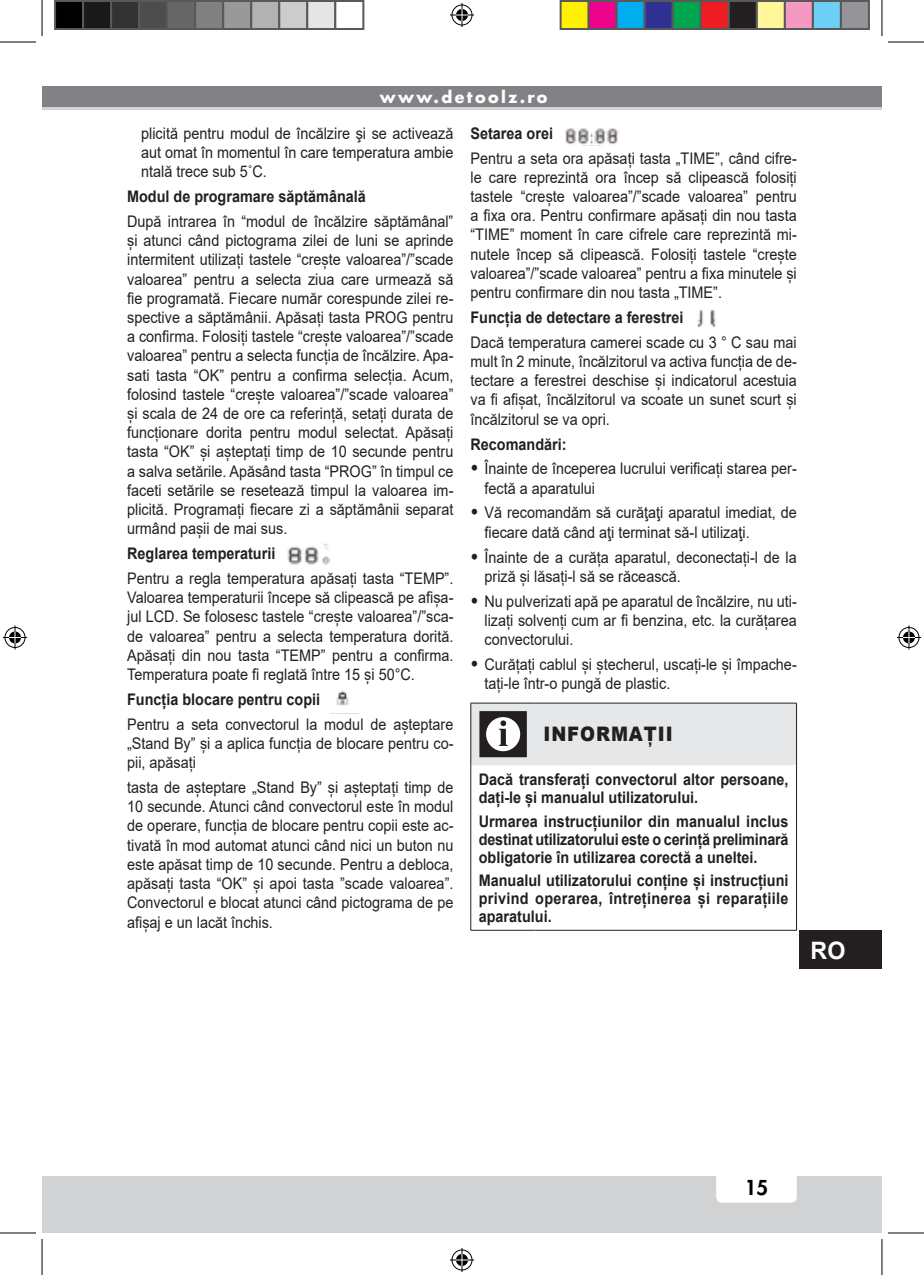
<style>
.page{position:relative;width:924px;height:1275px;background:#fff}
.page>*{position:absolute;margin:0;border:0;box-sizing:border-box;transform-origin:0 0}
.t1{font:700 24px "Arial";color:#fff}
.t2{font:900 20px "Arial";letter-spacing:.05em;color:#231f20;scale:.9 1}
.t3{font:800 20px "Futura";color:#000}
.t4{font:16px/19.2px "Arial";color:#231f20;text-align:justify;scale:.9 1}
.t5{font:700 16px/18px "Arial";color:#231f20;text-align:justify;scale:.9 1}
.t6{font:700 16px "Futura";letter-spacing:.15em;color:#fff}
.s1{font-weight:900;font-size:18px}
</style>
<div class="page">
<div style="left:42px;top:1176px;width:839px;height:57px;background:#d1d2d4"></div>
<div style="left:716px;top:1162px;width:80px;height:40px;background:#fff;border-radius:6px"></div>
<div style="left:42px;top:86px;width:839px;height:24px;background:#808285"></div>
<hr style="left:42px;top:107px;width:839px;height:3px;background:#d1d2d4">
<div style="left:799px;top:930px;width:82px;height:39px;background:#231f20"></div>
<img style="left:336px;top:690px;width:13px;height:16px">
<img style="left:287px;top:544px;width:44px;height:20px">
<img style="left:565px;top:128px;width:53px;height:17px">
<hr style="left:795px;top:765px;width:1px;height:165px;background:#231f20">
<hr style="left:470px;top:765px;width:1px;height:165px;background:#231f20">
<hr style="left:470px;top:930px;width:65px;height:1px;background:#231f20">
<hr style="left:535px;top:930px;width:261px;height:1px;background:#231f20">
<svg style="left:470px;top:703px;width:326px;height:62px;background:#d7d7d9"></svg>
<img style="left:697px;top:309px;width:19px;height:19px">
<hr style="left:0;top:42px;width:36px;height:1px;background:#000">
<hr style="left:887px;top:42px;width:36px;height:1px;background:#000">
<hr style="left:0;top:1232px;width:36px;height:1px;background:#000">
<hr style="left:887px;top:1232px;width:36px;height:1px;background:#000">
<hr style="left:42px;top:0;width:1px;height:36px;background:#000">
<hr style="left:42px;top:1239px;width:1px;height:36px;background:#000">
<hr style="left:881px;top:0;width:1px;height:36px;background:#000">
<hr style="left:881px;top:1239px;width:1px;height:36px;background:#000">
<svg style="left:450px;top:3px;width:24px;height:24px"></svg>
<svg style="left:450px;top:1248px;width:24px;height:24px"></svg>
<svg style="left:3px;top:625px;width:24px;height:24px"></svg>
<svg style="left:897px;top:625px;width:23px;height:24px"></svg>
<div style="left:55px;top:1px;width:28px;height:28px;background:#000"></div>
<div style="left:54px;top:0;width:30px;height:30px;border:2px solid #595959"></div>
<div style="left:83px;top:1px;width:28px;height:28px;background:#191919"></div>
<div style="left:82px;top:0;width:30px;height:30px;border:2px solid #595959"></div>
<div style="left:111px;top:1px;width:28px;height:28px;background:#333"></div>
<div style="left:110px;top:0;width:30px;height:30px;border:2px solid #595959"></div>
<div style="left:139px;top:1px;width:28px;height:28px;background:#4d4d4d"></div>
<div style="left:138px;top:0;width:30px;height:30px;border:2px solid #595959"></div>
<div style="left:167px;top:1px;width:28px;height:28px;background:#666"></div>
<div style="left:166px;top:0;width:30px;height:30px;border:2px solid #595959"></div>
<div style="left:195px;top:1px;width:28px;height:28px;background:#808080"></div>
<div style="left:194px;top:0;width:30px;height:30px;border:2px solid #595959"></div>
<div style="left:223px;top:1px;width:28px;height:28px;background:#999"></div>
<div style="left:222px;top:0;width:30px;height:30px;border:2px solid #595959"></div>
<div style="left:251px;top:1px;width:28px;height:28px;background:#b2b2b2"></div>
<div style="left:250px;top:0;width:30px;height:30px;border:2px solid #595959"></div>
<div style="left:279px;top:1px;width:28px;height:28px;background:#ccc"></div>
<div style="left:278px;top:0;width:30px;height:30px;border:2px solid #595959"></div>
<div style="left:307px;top:1px;width:28px;height:28px;background:#e5e5e5"></div>
<div style="left:306px;top:0;width:30px;height:30px;border:2px solid #595959"></div>
<div style="left:334px;top:0;width:30px;height:30px;border:2px solid #595959"></div>
<div style="left:560px;top:1px;width:28px;height:28px;background:#fff101"></div>
<div style="left:559px;top:0;width:30px;height:30px;border:2px solid #595959"></div>
<div style="left:588px;top:1px;width:28px;height:28px;background:#ed028c"></div>
<div style="left:587px;top:0;width:30px;height:30px;border:2px solid #595959"></div>
<div style="left:616px;top:1px;width:28px;height:28px;background:#00aeef"></div>
<div style="left:615px;top:0;width:30px;height:30px;border:2px solid #595959"></div>
<div style="left:644px;top:1px;width:28px;height:28px;background:#2e3092"></div>
<div style="left:643px;top:0;width:30px;height:30px;border:2px solid #595959"></div>
<div style="left:672px;top:1px;width:28px;height:28px;background:#00a54f"></div>
<div style="left:671px;top:0;width:30px;height:30px;border:2px solid #595959"></div>
<div style="left:700px;top:1px;width:28px;height:28px;background:#ee1d23"></div>
<div style="left:699px;top:0;width:30px;height:30px;border:2px solid #595959"></div>
<div style="left:728px;top:1px;width:28px;height:28px;background:#231f20"></div>
<div style="left:727px;top:0;width:30px;height:30px;border:2px solid #595959"></div>
<div style="left:756px;top:1px;width:28px;height:28px;background:#fff79a"></div>
<div style="left:755px;top:0;width:30px;height:30px;border:2px solid #595959"></div>
<div style="left:784px;top:1px;width:28px;height:28px;background:#f499c2"></div>
<div style="left:783px;top:0;width:30px;height:30px;border:2px solid #595959"></div>
<div style="left:812px;top:1px;width:28px;height:28px;background:#6bcff6"></div>
<div style="left:811px;top:0;width:30px;height:30px;border:2px solid #595959"></div>
<div style="left:840px;top:1px;width:28px;height:28px;background:#939598"></div>
<div style="left:839px;top:0;width:30px;height:30px;border:2px solid #595959"></div>
<p class="t6" style="left:380px;top:88px;width:169px">www.detoolz.ro</p>
<p class="t4" style="left:141px;top:123px;width:348px">plicită pentru modul de încălzire şi se activează aut omat în momentul în care temperatura ambie ntală trece sub 5˚C.</p>
<p class="t5" style="left:127px;top:188px;width:266px">Modul de programare săptămânală</p>
<p class="t4" style="left:127px;top:212px;width:364px">După intrarea în “modul de încălzire săptămânal” și atunci când pictograma zilei de luni se aprinde intermitent utilizați tastele “crește valoarea”/”scade valoarea” pentru a selecta ziua care urmează să fie programată. Fiecare număr corespunde zilei re&shy;spective a săptămânii. Apăsați tasta PROG pentru a confirma. Folosiți tastele “crește valoarea”/”scade valoarea” pentru a selecta funcția de încălzire. Apa&shy;sati tasta “OK” pentru a confirma selecția. Acum, folosind tastele “crește valoarea”/”scade valoarea” și scala de 24 de ore ca referință, setați durata de funcționare dorita pentru modul selectat. Apăsați tasta “OK” și așteptați timp de 10 secunde pentru a salva setările. Apăsând tasta “PROG” în timpul ce faceti setările se resetează timpul la valoarea im&shy;plicită. Programați fiecare zi a săptămânii separat urmând pașii de mai sus.</p>
<p class="t5" style="left:127px;top:544px;width:166px">Reglarea temperaturii</p>
<p class="t4" style="left:127px;top:568px;width:364px">Pentru a regla temperatura apăsați tasta “TEMP”.<br>Valoarea temperaturii începe să clipească pe afișa&shy;jul LCD. Se folosesc tastele “crește valoarea”/”sca&shy;de valoarea” pentru a selecta temperatura dorită.<br>Apăsați din nou tasta “TEMP” pentru a confirma.<br>Temperatura poate fi reglată între 15 și 50°C.</p>
<p class="t5" style="left:127px;top:690px;width:216px">Funcția blocare pentru copii</p>
<p class="t4" style="left:127px;top:714px;width:364px">Pentru a seta convectorul la modul de așteptare „Stand By” și a aplica funcția de blocare pentru co&shy;pii, apăsați</p>
<p class="t4" style="left:127px;top:777px;width:364px">tasta de așteptare „Stand By” și așteptați timp de 10 secunde. Atunci când convectorul este în modul de operare, funcția de blocare pentru copii este ac&shy;tivată în mod automat atunci când nici un buton nu este apăsat timp de 10 secunde. Pentru a debloca, apăsați tasta “OK” și apoi tasta ”scade valoarea”.<br>Convectorul e blocat atunci când pictograma de pe afișaj e un lacăt închis.</p>
<p class="t5" style="left:470px;top:124px;width:93px">Setarea orei</p>
<p class="t4" style="left:470px;top:148px;width:364px">Pentru a seta ora apăsați tasta „TIME”, când cifre&shy;le care reprezintă ora încep să clipească folosiți tastele “crește valoarea”/”scade valoarea” pentru a fixa ora. Pentru confirmare apăsați din nou tasta “TIME” moment în care cifrele care reprezintă mi&shy;nutele încep să clipească. Folosiți tastele “crește valoarea”/”scade valoarea” pentru a fixa minutele și pentru confirmare din nou tasta „TIME”.</p>
<p class="t5" style="left:470px;top:308px;width:238px">Funcția de detectare a ferestrei</p>
<p class="t4" style="left:470px;top:332px;width:364px">Dacă temperatura camerei scade cu 3 ° C sau mai mult în 2 minute, încălzitorul va activa funcția de de&shy;tectare a ferestrei deschise și indicatorul acestuia va fi afișat, încălzitorul va scoate un sunet scurt și încălzitorul se va opri.</p>
<p class="t5" style="left:470px;top:435px;width:108px">Recomandări:</p>
<p class="t4" style="left:484px;top:459px;width:348px;text-indent:-14px"><span class="s1">•</span> Înainte de începerea lucrului verificați starea per&shy;fectă a aparatului</p>
<p class="t4" style="left:484px;top:503px;width:348px;text-indent:-14px"><span class="s1">•</span> Vă recomandăm să curăţaţi aparatul imediat, de fiecare dată când aţi terminat să-l utilizaţi.</p>
<p class="t4" style="left:484px;top:547px;width:348px;text-indent:-14px"><span class="s1">•</span> Înainte de a curăța aparatul, deconectați-l de la priză și lăsați-l să se răcească.</p>
<p class="t4" style="left:484px;top:591px;width:348px;text-indent:-14px"><span class="s1">•</span> Nu pulverizati apă pe aparatul de încălzire, nu uti&shy;lizați solvenți cum ar fi benzina, etc. la curățarea convectorului.</p>
<p class="t4" style="left:484px;top:654px;width:348px;text-indent:-14px"><span class="s1">•</span> Curățați cablul și ștecherul, uscați-le și împache&shy;tați-le într-o pungă de plastic.</p>
<p class="t2" style="left:543px;top:719px;width:145px">INFORMAȚII</p>
<p class="t5" style="left:478px;top:770px;width:345px">Dacă transferați convectorul altor persoane, dați-le și manualul utilizatorului.</p>
<p class="t5" style="left:478px;top:812px;width:345px">Urmarea instrucțiunilor din manualul inclus destinat utilizatorului este o cerință preliminară obligatorie în utilizarea corectă a uneltei.</p>
<p class="t5" style="left:478px;top:872px;width:345px">Manualul utilizatorului conține și instrucțiuni privind operarea, întreținerea și reparațiile aparatului.</p>
<h1 class="t1" style="left:810px;top:941px;width:36px">RO</h1>
<p class="t3" style="left:744px;top:1176px;width:25px">15</p>
</div>
